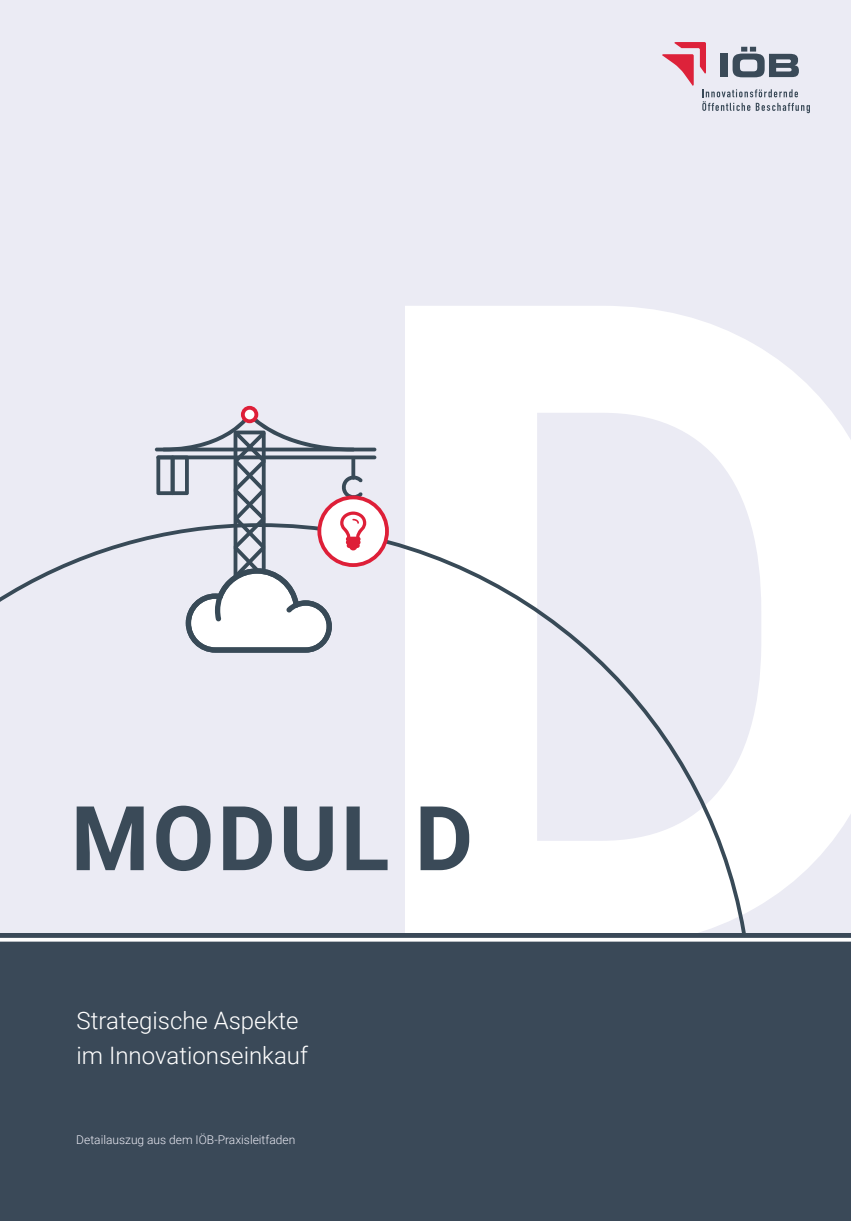
<style>
.page{position:relative;width:851px;height:1221px;background:#fff}
.page>*{position:absolute;margin:0;border:0;box-sizing:border-box;transform-origin:0 0}
.t1{font:700 89.55px "Roboto";letter-spacing:.035em;color:#3a4a58}
.t2{font:300 24px "Roboto";color:#fff}
.t3{font:300 12px "Roboto";color:#ebebf4}
</style>
<div class="page">
<div style="left:0;top:0;width:850px;height:1008px;background:#ebebf4"></div>
<svg style="left:662px;top:42px;width:147px;height:71px"></svg>
<div style="left:0;top:933px;width:850px;height:287px;background:#3a4958"></div>
<svg style="left:0;top:937px;width:850px;height:4px;background:#d3d7da"></svg>
<svg style="left:0;top:534px;width:745px;height:399px"></svg>
<svg style="left:156px;top:406px;width:233px;height:246px"></svg>
<p class="t1" style="left:71px;top:775px;width:403px">MODUL D</p>
<p class="t2" style="left:77px;top:1003px;width:223px">Strategische Aspekte</p>
<p class="t2" style="left:77px;top:1038px;width:233px">im Innovationseinkauf</p>
<p class="t3" style="left:76px;top:1131px;width:220px">Detailauszug aus dem IÖB-Praxisleitfaden</p>
</div>
